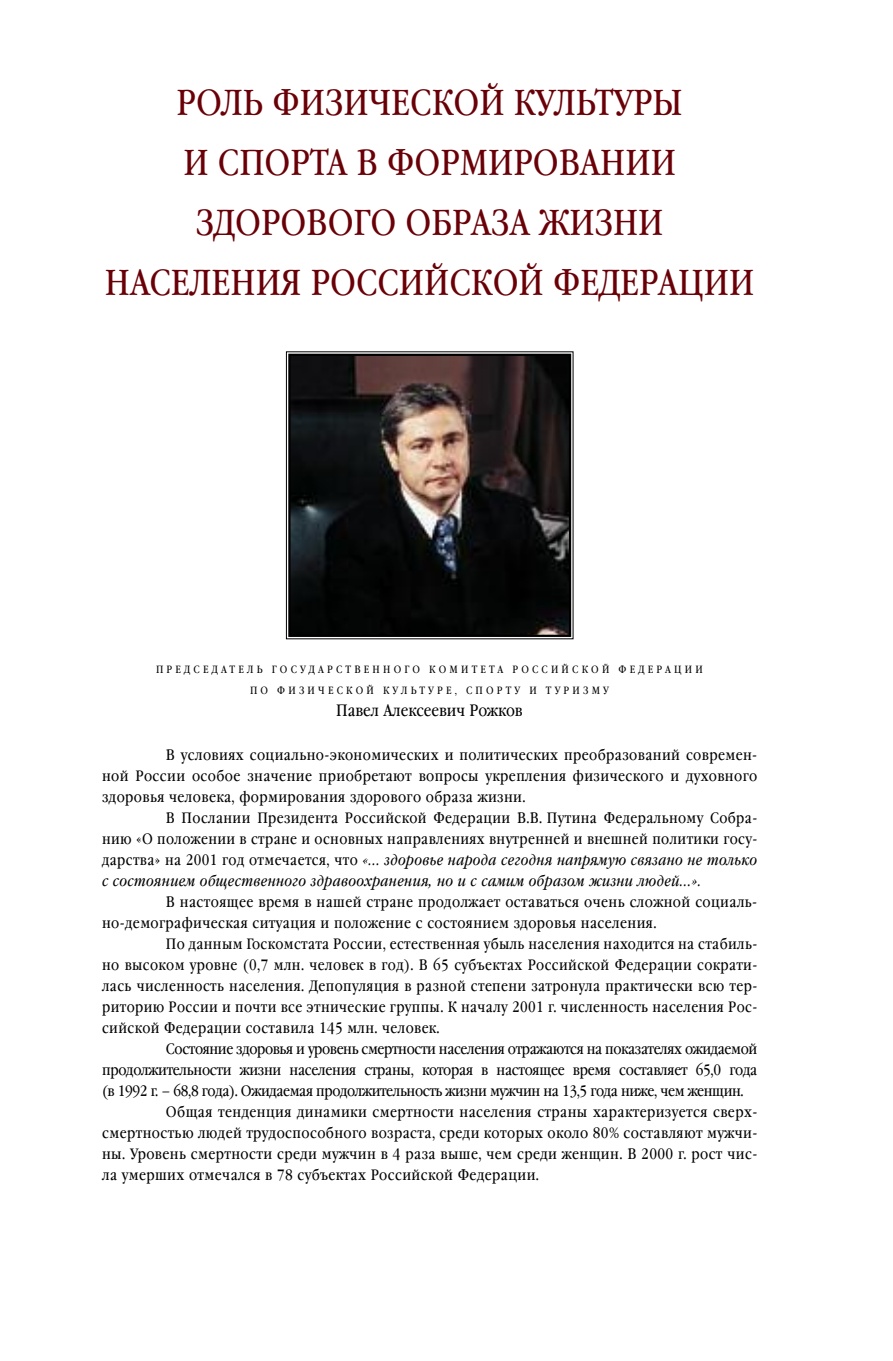
<style>
.page{position:relative;width:893px;height:1361px;background:#fff}
.page>*{position:absolute;margin:0;border:0;box-sizing:border-box;transform-origin:0 0}
.t1{font:36px/60px "Garamond Book Narrow C";color:#6a0007;text-align:center}
.t2{font:16.5px "Garamond Book Narrow C";color:#000}
.t3{font:15px "Garamond Book Narrow C";letter-spacing:.025em;color:#000}
.t4{font:15px "Garamond Book Narrow C";letter-spacing:-.025em;color:#000}
.t5{font:italic 15px "Garamond Book Narrow C";letter-spacing:.025em;color:#000}
.t6{font:15px "Garamond Book Narrow C";letter-spacing:-.02em;color:#000}
.t7{font:10.5px/21px "Garamond Book Narrow C";letter-spacing:.305em;color:#000;text-align:center}
.s1{font-style:normal}
</style>
<div class="page">
<img style="left:291px;top:357px;width:277px;height:277px">
<div style="left:288px;top:354px;width:283px;height:283px;border:2px solid #000"></div>
<h1 class="t1" style="left:105px;top:72px;width:651px">РОЛЬ ФИЗИЧЕСКОЙ КУЛЬТУРЫ<br>И СПОРТА В ФОРМИРОВАНИИ<br>ЗДОРОВОГО ОБРАЗА ЖИЗНИ<br>НАСЕЛЕНИЯ РОССИЙСКОЙ ФЕДЕРАЦИИ</h1>
<p class="t7" style="left:156px;top:658px;width:548px">ПРЕДСЕДАТЕЛЬ ГОСУДАРСТВЕННОГО КОМИТЕТА РОССИЙСКОЙ ФЕДЕРАЦИИ<br>ПО ФИЗИЧЕСКОЙ КУЛЬТУРЕ, СПОРТУ И ТУРИЗМУ</p>
<p class="t2" style="left:336px;top:701px;width:188px">Павел Алексеевич Рожков</p>
<p class="t3" style="left:166px;top:746px;width:593px">В условиях социально-экономических и политических преобразований современ-</p>
<p class="t3" style="left:102px;top:767px;width:656px">ной России особое значение приобретают вопросы укрепления физического и духовного</p>
<p class="t3" style="left:102px;top:788px;width:425px">здоровья человека, формирования здорового образа жизни.</p>
<p class="t3" style="left:166px;top:809px;width:593px">В Послании Президента Российской Федерации В.В. Путина Федеральному Собра-</p>
<p class="t3" style="left:102px;top:830px;width:656px">нию «О положении в стране и основных направлениях внутренней и внешней политики госу-</p>
<p class="t5" style="left:102px;top:851px;width:656px"><span class="s1">дарства» на 2001 год отмечается, что</span> «... здоровье народа сегодня напрямую связано не только</p>
<p class="t5" style="left:102px;top:872px;width:600px">с состоянием общественного здравоохранения, но и с самим образом жизни людей...».</p>
<p class="t3" style="left:166px;top:893px;width:593px">В настоящее время в нашей стране продолжает оставаться очень сложной социаль-</p>
<p class="t3" style="left:102px;top:914px;width:556px">но-демографическая ситуация и положение с состоянием здоровья населения.</p>
<p class="t3" style="left:166px;top:935px;width:593px">По данным Госкомстата России, естественная убыль населения находится на стабиль-</p>
<p class="t3" style="left:102px;top:956px;width:656px">но высоком уровне (0,7 млн. человек в год). В 65 субъектах Российской Федерации сократи-</p>
<p class="t3" style="left:102px;top:977px;width:656px">лась численность населения. Депопуляция в разной степени затронула практически всю тер-</p>
<p class="t3" style="left:102px;top:998px;width:656px">риторию России и почти все этнические группы. К началу 2001 г. численность населения Рос-</p>
<p class="t3" style="left:102px;top:1019px;width:339px">сийской Федерации составила 145 млн. человек.</p>
<p class="t4" style="left:166px;top:1040px;width:593px">Состояние здоровья и уровень смертности населения отражаются на показателях ожидаемой</p>
<p class="t6" style="left:102px;top:1061px;width:656px">продолжительности жизни населения страны, которая в настоящее время составляет 65,0 года</p>
<p class="t4" style="left:102px;top:1082px;width:643px">(в 1992 г. – 68,8 года). Ожидаемая продолжительность жизни мужчин на 13,5 года ниже, чем женщин.</p>
<p class="t3" style="left:166px;top:1103px;width:593px">Общая тенденция динамики смертности населения страны характеризуется сверх-</p>
<p class="t3" style="left:102px;top:1124px;width:656px">смертностью людей трудоспособного возраста, среди которых около 80% составляют мужчи-</p>
<p class="t3" style="left:102px;top:1145px;width:656px">ны. Уровень смертности среди мужчин в 4 раза выше, чем среди женщин. В 2000 г. рост чис-</p>
<p class="t3" style="left:102px;top:1166px;width:438px">ла умерших отмечался в 78 субъектах Российской Федерации.</p>
</div>
